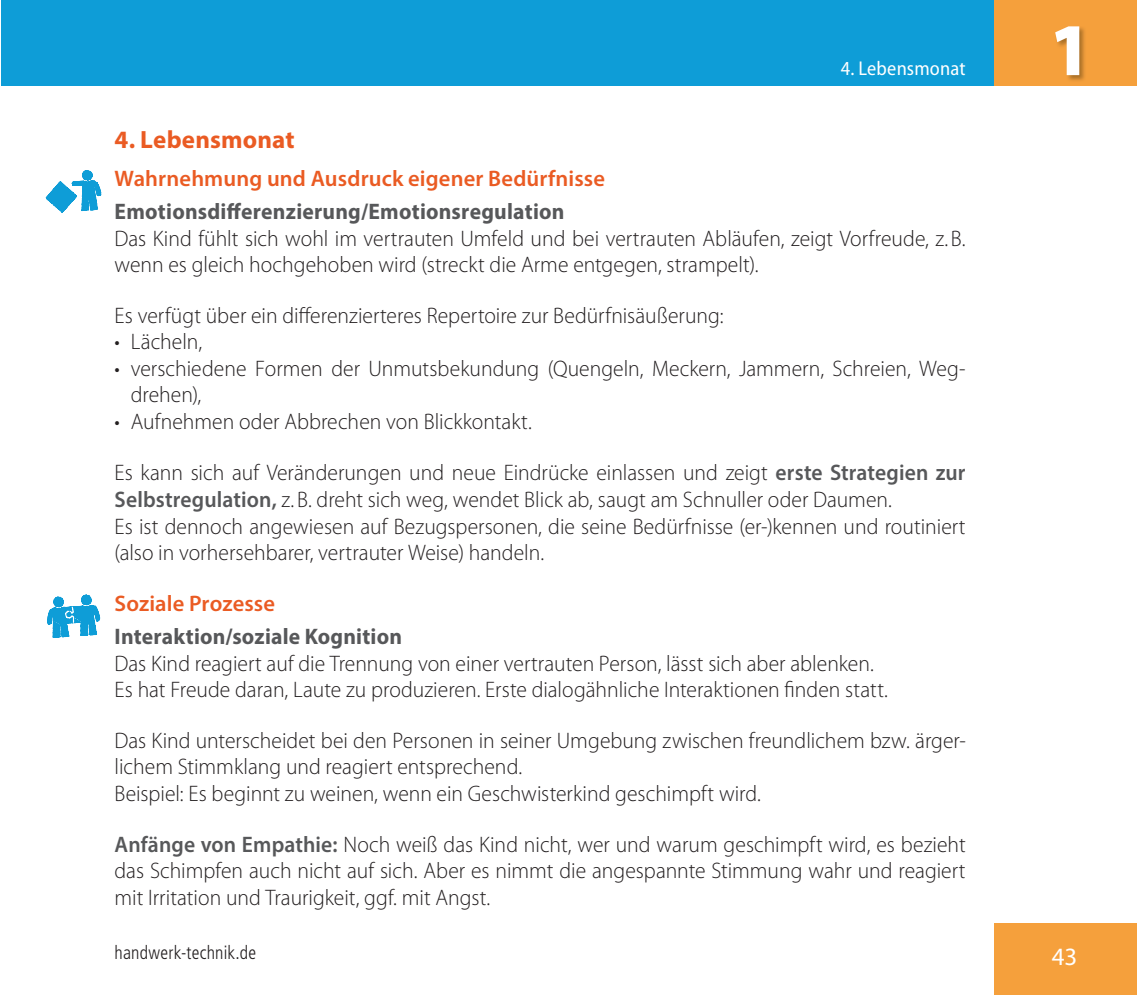
<style>
.page{position:relative;width:1137px;height:995px;background:#fff}
.page>*{position:absolute;margin:0;border:0;box-sizing:border-box;transform-origin:0 0}
.t1{font:900 semi-condensed 75px "Myriad Pro";color:#fff}
.t2{font:700 25px "Myriad Pro";letter-spacing:.005em;color:#ea5b23}
.t3{font:25px "Myriad Pro";color:#fff}
.t4{font:300 22.5px/26.5px "Myriad Pro";color:#231f20;scale:.96 1}
.t5{font:700 22.5px/33.5px "Myriad Pro";letter-spacing:.01em;color:#57585a;scale:.96 1}
.t6{font:semi-condensed 20px "Myriad Pro";letter-spacing:.005em;color:#fff}
.t7{font:300 condensed 18.75px "Frutiger LT Std";letter-spacing:.015em;color:#231f20;scale:.96 1}
.s1{font-weight:600;color:#ea5b23}
.s2{font-weight:600;color:#57585a}
</style>
<div class="page">
<div style="left:1px;top:0;width:992px;height:86px;background:#0e9dd7"></div>
<div style="left:993px;top:0;width:143px;height:86px;background:#f5a03c"></div>
<div style="left:993px;top:922px;width:143px;height:72px;background:#f5a03c"></div>
<img style="left:1057px;top:27px;width:28px;height:54px">
<svg style="left:45px;top:170px;width:57px;height:42px"></svg>
<svg style="left:47px;top:595px;width:54px;height:42px"></svg>
<p class="t6" style="left:840px;top:57px;width:126px">4. Lebensmonat</p>
<p class="t2" style="left:115px;top:123px;width:181px">4. Lebensmonat</p>
<p class="t5" style="left:115px;top:161px;width:512px"><span class="s1">Wahrnehmung und Ausdruck eigener Bedürfnisse<br></span>Emotionsdifferenzierung/Emotionsregulation</p>
<p class="t4" style="left:115px;top:225px;width:887px">Das Kind fühlt sich wohl im vertrauten Umfeld und bei vertrauten Abläufen, zeigt Vorfreude, z. B. wenn es gleich hochgehoben wird (streckt die Arme entgegen, strampelt).</p>
<p class="t4" style="left:115px;top:302px;width:635px">Es verfügt über ein differenzierteres Repertoire zur Bedürfnisäußerung:</p>
<p class="t4" style="left:115px;top:329px;width:93px">• Lächeln,</p>
<p class="t4" style="left:131px;top:355px;width:871px;text-indent:-16px">• verschiedene Formen der Unmutsbekundung (Quengeln, Meckern, Jammern, Schreien, Weg&shy;drehen),</p>
<p class="t4" style="left:115px;top:408px;width:436px">• Aufnehmen oder Abbrechen von Blickkontakt.</p>
<p class="t4" style="left:115px;top:459px;width:887px">Es kann sich auf Veränderungen und neue Eindrücke einlassen und zeigt <span class="s2">erste Strategien zur Selbstregulation,</span> z. B. dreht sich weg, wendet Blick ab, saugt am Schnuller oder Daumen.<br>Es ist dennoch angewiesen auf Bezugspersonen, die seine Bedürfnisse (er-)kennen und routiniert (also in vorhersehbarer, vertrauter Weise) handeln.</p>
<p class="t5" style="left:115px;top:585px;width:301px"><span class="s1">Soziale Prozesse<br></span>Interaktion/soziale Kognition</p>
<p class="t4" style="left:115px;top:650px;width:807px">Das Kind reagiert auf die Trennung von einer vertrauten Person, lässt sich aber ablenken.<br>Es hat Freude daran, Laute zu produzieren. Erste dialogähnliche Interaktionen finden statt.</p>
<p class="t4" style="left:115px;top:727px;width:887px">Das Kind unterscheidet bei den Personen in seiner Umgebung zwischen freundlichem bzw. ärger&shy;lichem Stimmklang und reagiert entsprechend.<br>Beispiel: Es beginnt zu weinen, wenn ein Geschwisterkind geschimpft wird.</p>
<p class="t4" style="left:115px;top:831px;width:887px;text-align:justify"><span class="s2">Anfänge von Empathie:</span> Noch weiß das Kind nicht, wer und warum geschimpft wird, es bezieht das Schimpfen auch nicht auf sich. Aber es nimmt die angespannte Stimmung wahr und reagiert mit Irritation und Traurigkeit, ggf. mit Angst.</p>
<p class="t1" style="left:1050px;top:8px;width:42px">1</p>
<p class="t7" style="left:115px;top:942px;width:149px">handwerk-technik.de</p>
<p class="t3" style="left:1051px;top:941px;width:27px">43</p>
</div>
